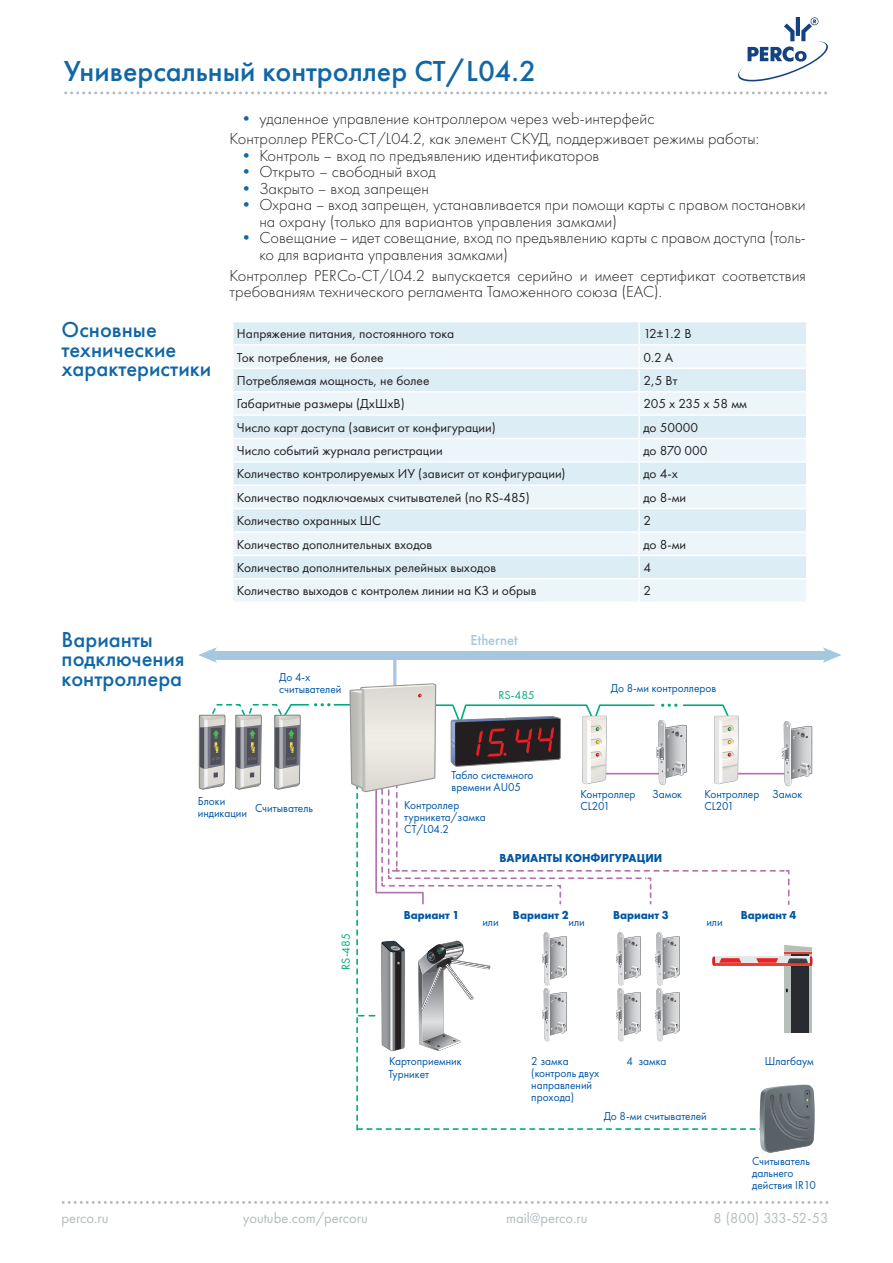
<style>
.page{position:relative;width:893px;height:1263px;background:#fff}
.page>*{position:absolute;margin:0;border:0;box-sizing:border-box;transform-origin:0 0}
.СБ_заголовки{font:500 30px "Futura New";color:#1167a6}
.СБ_Общ_свед_заголовк{font:500 22.5px/19.5px "Futura New";color:#1167a6}
.Основной_текст_Futur{font:300 16.5px/16.5px "Futura New";color:#231f20}
.t1{font:15px "Futura New";color:#b3bbbe}
.t2{font:15px "Futura New";letter-spacing:-.025em;color:#b3bbbe}
.Ethernet{font:500 15px "Futura New";color:#a5c7df}
.Таблица_текст_futura{font:13.5px "Futura New";color:#231f20}
.Подпись_на_схеме{font:12px/12px "Futura New";color:#0157a5;scale:.95 1}
.Подпись_на_схеме-2{font:700 12px "Futura New";color:#0157a5;scale:.95 1}
.RS-485{font:12px "Futura New";color:#00ac7c}
.s1{font-weight:400;color:#1167a6}
</style>
<div class="page">
<svg style="left:66px;top:91px;width:754px;height:3px"></svg>
<svg style="left:63px;top:1201px;width:758px;height:3px"></svg>
<svg style="left:738px;top:18px;width:90px;height:64px"></svg>
<hr style="left:334px;top:704px;width:64px;height:2px;background:#00ac7c">
<svg style="left:823px;top:647px;width:18px;height:16px"></svg>
<div style="left:210px;top:651px;width:618px;height:8px;background:#a5c7df"></div>
<svg style="left:198px;top:647px;width:131px;height:143px"></svg>
<svg style="left:348px;top:659px;width:467px;height:494px"></svg>
<div style="left:233px;top:322px;width:573px;height:22px;background:#dcedf6"></div>
<svg style="left:233px;top:346px;width:573px;height:255px;background:#e5f1f7"></svg>
<hr style="left:638px;top:322px;width:2px;height:22px;background:#fff">
<hr style="left:638px;top:346px;width:2px;height:22px;background:#fff">
<hr style="left:232px;top:368px;width:407px;height:1px;background:#fff">
<hr style="left:638px;top:369px;width:2px;height:22px;background:#fff">
<hr style="left:639px;top:368px;width:168px;height:1px;background:#fff">
<hr style="left:233px;top:391px;width:406px;height:1px;background:#fff">
<hr style="left:638px;top:392px;width:2px;height:22px;background:#fff">
<hr style="left:639px;top:391px;width:167px;height:1px;background:#fff">
<hr style="left:232px;top:414px;width:407px;height:2px;background:#fff">
<hr style="left:638px;top:416px;width:2px;height:22px;background:#fff">
<hr style="left:639px;top:414px;width:168px;height:2px;background:#fff">
<hr style="left:233px;top:438px;width:406px;height:1px;background:#fff">
<hr style="left:638px;top:439px;width:2px;height:22px;background:#fff">
<hr style="left:639px;top:438px;width:167px;height:1px;background:#fff">
<hr style="left:232px;top:461px;width:407px;height:2px;background:#fff">
<hr style="left:638px;top:463px;width:2px;height:21px;background:#fff">
<hr style="left:639px;top:461px;width:168px;height:2px;background:#fff">
<hr style="left:233px;top:484px;width:406px;height:2px;background:#fff">
<hr style="left:638px;top:486px;width:2px;height:22px;background:#fff">
<hr style="left:639px;top:484px;width:167px;height:2px;background:#fff">
<hr style="left:232px;top:508px;width:407px;height:1px;background:#fff">
<hr style="left:638px;top:509px;width:2px;height:22px;background:#fff">
<hr style="left:639px;top:508px;width:168px;height:1px;background:#fff">
<hr style="left:233px;top:531px;width:406px;height:2px;background:#fff">
<hr style="left:638px;top:533px;width:2px;height:22px;background:#fff">
<hr style="left:639px;top:531px;width:167px;height:2px;background:#fff">
<hr style="left:232px;top:555px;width:407px;height:1px;background:#fff">
<hr style="left:638px;top:556px;width:2px;height:22px;background:#fff">
<hr style="left:639px;top:555px;width:168px;height:1px;background:#fff">
<hr style="left:233px;top:578px;width:406px;height:1px;background:#fff">
<hr style="left:638px;top:579px;width:2px;height:22px;background:#fff">
<hr style="left:639px;top:578px;width:167px;height:1px;background:#fff">
<p class="СБ_заголовки" style="left:64px;top:53px;width:474px">Универсальный контроллер CT/L04.2</p>
<p class="СБ_Общ_свед_заголовк" style="left:62px;top:320px;width:97px">Основные</p>
<p class="СБ_Общ_свед_заголовк" style="left:62px;top:339px;width:116px">технические</p>
<p class="СБ_Общ_свед_заголовк" style="left:62px;top:359px;width:151px">характеристики</p>
<p class="СБ_Общ_свед_заголовк" style="left:62px;top:629px;width:93px">Варианты</p>
<p class="СБ_Общ_свед_заголовк" style="left:62px;top:649px;width:124px">подключения контроллера</p>
<p class="Основной_текст_Futur" style="left:238px;top:110px;width:418px"><span class="s1">•</span> удаленное управление контроллером через web-интерфейс</p>
<p class="Основной_текст_Futur" style="left:230px;top:131px;width:531px">Контроллер PERCo-CT/L04.2, как элемент СКУД, поддерживает режимы работы:</p>
<p class="Основной_текст_Futur" style="left:238px;top:147px;width:363px"><span class="s1">•</span> Контроль – вход по предъявлению идентификаторов</p>
<p class="Основной_текст_Futur" style="left:238px;top:164px;width:199px"><span class="s1">•</span> Открыто – свободный вход</p>
<p class="Основной_текст_Futur" style="left:238px;top:180px;width:192px"><span class="s1">•</span> Закрыто – вход запрещен</p>
<p class="Основной_текст_Futur" style="left:259px;top:197px;width:548px;text-indent:-21px"><span class="s1">•</span> Охрана – вход запрещен, устанавливается при помощи карты с правом постановки на охрану (только для вариантов управления замками)</p>
<p class="Основной_текст_Futur" style="left:259px;top:230px;width:548px;text-indent:-21px"><span class="s1">•</span> Совещание – идет совещание, вход по предъявлению карты с правом доступа (толь&shy;ко для варианта управления замками)</p>
<p class="Основной_текст_Futur" style="left:230px;top:267px;width:578px">Контроллер PERCo-CT/L04.2 выпускается серийно и имеет сертификат соответствия требованиям технического регламента Таможенного союза (EAC).</p>
<p class="Таблица_текст_futura" style="left:237px;top:326px;width:219px">Напряжение питания, постоянного тока</p>
<p class="Таблица_текст_futura" style="left:643px;top:326px;width:50px">12±1.2 В</p>
<p class="Таблица_текст_futura" style="left:237px;top:349px;width:148px">Ток потребления, не более</p>
<p class="Таблица_текст_futura" style="left:643px;top:349px;width:31px">0.2 А</p>
<p class="Таблица_текст_futura" style="left:237px;top:372px;width:194px">Потребляемая мощность, не более</p>
<p class="Таблица_текст_futura" style="left:643px;top:372px;width:36px">2,5 Вт</p>
<p class="Таблица_текст_futura" style="left:237px;top:396px;width:169px">Габаритные размеры (ДхШхВ)</p>
<p class="Таблица_текст_futura" style="left:643px;top:396px;width:105px">205 х 235 х 58 мм</p>
<p class="Таблица_текст_futura" style="left:237px;top:419px;width:260px">Число карт доступа (зависит от конфигурации)</p>
<p class="Таблица_текст_futura" style="left:643px;top:419px;width:56px">до 50000</p>
<p class="Таблица_текст_futura" style="left:237px;top:443px;width:207px">Число событий журнала регистрации</p>
<p class="Таблица_текст_futura" style="left:643px;top:443px;width:66px">до 870 000</p>
<p class="Таблица_текст_futura" style="left:237px;top:466px;width:330px">Количество контролируемых ИУ (зависит от конфигурации)</p>
<p class="Таблица_текст_futura" style="left:643px;top:466px;width:36px">до 4-х</p>
<p class="Таблица_текст_futura" style="left:237px;top:489px;width:294px">Количество подключаемых считывателей (по RS-485)</p>
<p class="Таблица_текст_futura" style="left:643px;top:489px;width:44px">до 8-ми</p>
<p class="Таблица_текст_futura" style="left:237px;top:513px;width:145px">Количество охранных ШС</p>
<p class="Таблица_текст_futura" style="left:643px;top:513px;width:9px">2</p>
<p class="Таблица_текст_futura" style="left:237px;top:536px;width:197px">Количество дополнительных входов</p>
<p class="Таблица_текст_futura" style="left:643px;top:536px;width:44px">до 8-ми</p>
<p class="Таблица_текст_futura" style="left:237px;top:559px;width:261px">Количество дополнительных релейных выходов</p>
<p class="Таблица_текст_futura" style="left:643px;top:559px;width:9px">4</p>
<p class="Таблица_текст_futura" style="left:237px;top:583px;width:301px">Количество выходов с контролем линии на КЗ и обрыв</p>
<p class="Таблица_текст_futura" style="left:643px;top:583px;width:9px">2</p>
<p class="Подпись_на_схеме" style="left:279px;top:671px;width:34px">До 4-х</p>
<p class="Подпись_на_схеме" style="left:279px;top:683px;width:67px">считывателей</p>
<p class="Ethernet" style="left:471px;top:631px;width:49px">Ethernet</p>
<p class="RS-485" style="left:498px;top:688px;width:38px">RS-485</p>
<p class="Подпись_на_схеме" style="left:611px;top:682px;width:113px">До 8-ми контроллеров</p>
<p class="Подпись_на_схеме" style="left:198px;top:795px;width:31px">Блоки</p>
<p class="Подпись_на_схеме" style="left:198px;top:807px;width:53px">индикации</p>
<p class="Подпись_на_схеме" style="left:255px;top:802px;width:62px">Считыватель</p>
<p class="RS-485" style="left:339px;top:970px;width:38px;rotate:-90deg">RS-485</p>
<p class="Подпись_на_схеме" style="left:451px;top:769px;width:88px">Табло системного времени AU05</p>
<p class="Подпись_на_схеме" style="left:404px;top:799px;width:59px">Контроллер</p>
<p class="Подпись_на_схеме" style="left:404px;top:811px;width:87px">турникета/замка<br>CT/L04.2</p>
<p class="Подпись_на_схеме" style="left:580px;top:787px;width:59px">Контроллер</p>
<p class="Подпись_на_схеме" style="left:580px;top:799px;width:32px">CL201</p>
<p class="Подпись_на_схеме" style="left:652px;top:787px;width:33px">Замок</p>
<p class="Подпись_на_схеме" style="left:704px;top:787px;width:59px">Контроллер</p>
<p class="Подпись_на_схеме" style="left:704px;top:799px;width:32px">CL201</p>
<p class="Подпись_на_схеме-2" style="left:499px;top:850px;width:173px">ВАРИАНТЫ КОНФИГУРАЦИИ</p>
<p class="Подпись_на_схеме" style="left:772px;top:787px;width:33px">Замок</p>
<p class="Подпись_на_схеме-2" style="left:404px;top:907px;width:60px">Вариант 1</p>
<p class="Подпись_на_схеме-2" style="left:513px;top:907px;width:60px">Вариант 2</p>
<p class="Подпись_на_схеме-2" style="left:613px;top:907px;width:60px">Вариант 3</p>
<p class="Подпись_на_схеме" style="left:482px;top:916px;width:19px">или</p>
<p class="Подпись_на_схеме" style="left:569px;top:916px;width:19px">или</p>
<p class="Подпись_на_схеме" style="left:706px;top:916px;width:19px">или</p>
<p class="Подпись_на_схеме-2" style="left:741px;top:907px;width:60px">Вариант 4</p>
<p class="Подпись_на_схеме" style="left:389px;top:1055px;width:78px">Картоприемник</p>
<p class="Подпись_на_схеме" style="left:388px;top:1067px;width:44px">Турникет</p>
<p class="Подпись_на_схеме" style="left:531px;top:1055px;width:41px">2 замка</p>
<p class="Подпись_на_схеме" style="left:531px;top:1067px;width:73px">(контроль двух</p>
<p class="Подпись_на_схеме" style="left:531px;top:1079px;width:66px">направлений</p>
<p class="Подпись_на_схеме" style="left:531px;top:1091px;width:47px">прохода)</p>
<p class="Подпись_на_схеме" style="left:627px;top:1055px;width:44px">4 замка</p>
<p class="Подпись_на_схеме" style="left:604px;top:1110px;width:110px">До 8-ми считывателей</p>
<p class="Подпись_на_схеме" style="left:765px;top:1055px;width:53px">Шлагбаум</p>
<p class="Подпись_на_схеме" style="left:752px;top:1155px;width:62px">Считыватель</p>
<p class="Подпись_на_схеме" style="left:752px;top:1167px;width:45px">дальнего</p>
<p class="Подпись_на_схеме" style="left:752px;top:1179px;width:69px">действия IR10</p>
<p class="t1" style="left:62px;top:1209px;width:49px">perco.ru</p>
<p class="t1" style="left:243px;top:1209px;width:127px">youtube.com/percoru</p>
<p class="t1" style="left:506px;top:1209px;width:83px">mail@perco.ru</p>
<p class="t2" style="left:713px;top:1209px;width:116px">8 (800) 333-52-53</p>
</div>
